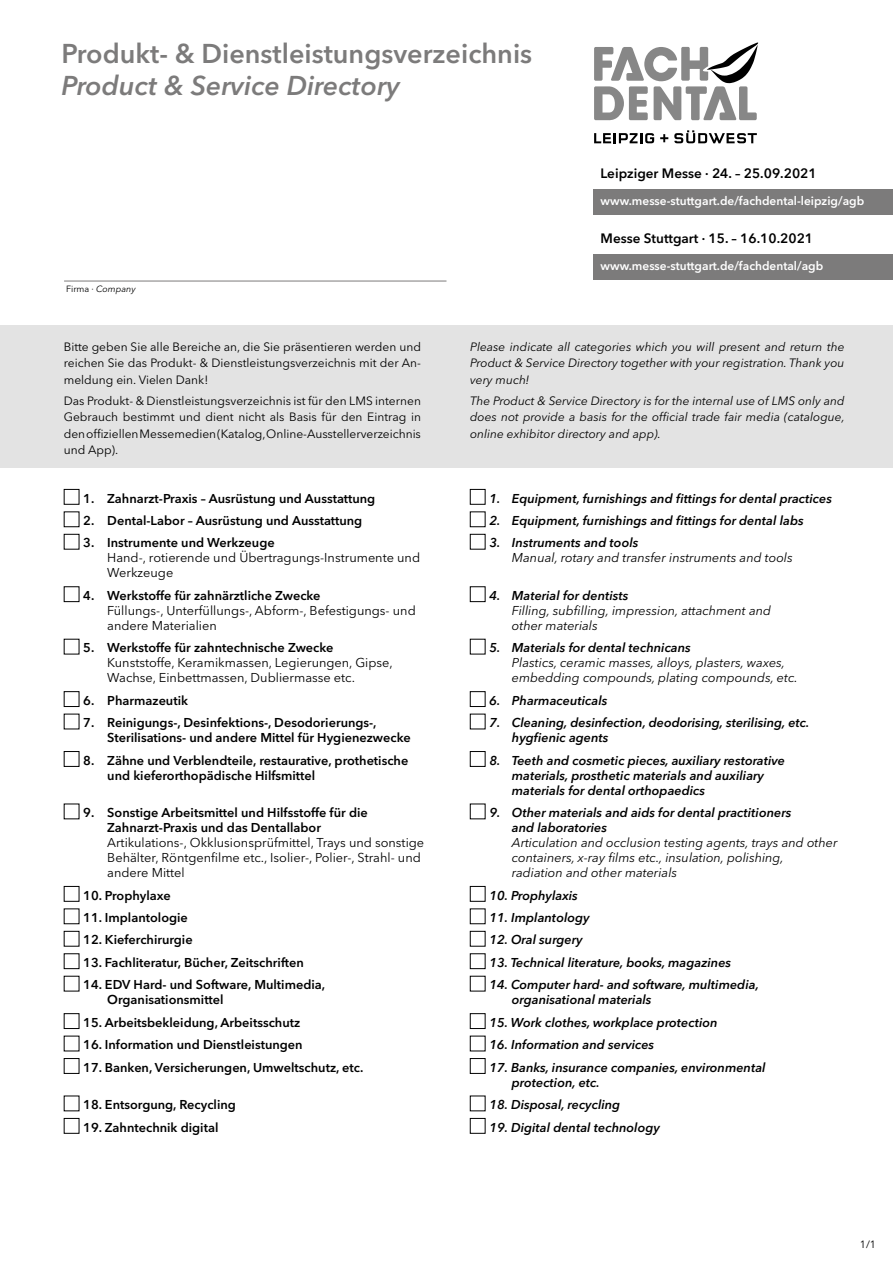
<style>
.page{position:relative;width:893px;height:1263px;background:#fff}
.page>*{position:absolute;margin:0;border:0;box-sizing:border-box;transform-origin:0 0}
.t1{font:600 27px "Avenir Next LT Pro";color:#7c7b7b}
.t2{font:italic 600 27px "Avenir Next LT Pro";color:#7c7b7b}
.Copy_Deutsch{font:600 13.5px "Avenir Next LT Pro";color:#000}
.Copy_Deutsch-2{font:italic 600 12.75px/15px "Avenir Next LT Pro";color:#000}
.Copy_Deutsch-3{font:600 12.75px/15px "Avenir Next LT Pro";color:#000}
.Copy_Deutsch-4{font:12.75px/15px "Avenir Next LT Pro";color:#000}
.Copy_Deutsch-5{font:italic 12.75px/15px "Avenir Next LT Pro";color:#000}
.Copy_Deutsch-6{font:12px/16.5px "Avenir Next LT Pro";color:#000;text-align:justify}
.Copy_Deutsch-7{font:italic 12px/16.5px "Avenir Next LT Pro";color:#000;text-align:justify}
.Copy_Deutsch-8{font:600 12px "Avenir Next LT Pro";color:#fff}
.Copy_Deutsch-9{font:10.5px "Avenir Next LT Pro";color:#000}
.Rückseite{font:italic 9px "Avenir Next LT Pro";color:#000}
.s1{font-style:normal}
.s2{font-weight:600}
</style>
<div class="page">
<div style="left:64px;top:489px;width:15px;height:16px;border:1px solid #000"></div>
<div style="left:64px;top:534px;width:15px;height:15px;border:1px solid #000"></div>
<div style="left:64px;top:586px;width:15px;height:16px;border:1px solid #000"></div>
<div style="left:64px;top:691px;width:15px;height:16px;border:1px solid #000"></div>
<div style="left:64px;top:751px;width:15px;height:16px;border:1px solid #000"></div>
<div style="left:64px;top:886px;width:15px;height:16px;border:1px solid #000"></div>
<div style="left:64px;top:931px;width:15px;height:15px;border:1px solid #000"></div>
<div style="left:64px;top:1013px;width:15px;height:16px;border:1px solid #000"></div>
<div style="left:64px;top:1058px;width:15px;height:16px;border:1px solid #000"></div>
<div style="left:64px;top:1118px;width:15px;height:16px;border:1px solid #000"></div>
<div style="left:470px;top:489px;width:15px;height:16px;border:1px solid #000"></div>
<div style="left:470px;top:534px;width:15px;height:15px;border:1px solid #000"></div>
<div style="left:470px;top:586px;width:15px;height:16px;border:1px solid #000"></div>
<div style="left:470px;top:691px;width:15px;height:16px;border:1px solid #000"></div>
<div style="left:470px;top:751px;width:15px;height:16px;border:1px solid #000"></div>
<div style="left:470px;top:886px;width:15px;height:16px;border:1px solid #000"></div>
<div style="left:470px;top:931px;width:15px;height:15px;border:1px solid #000"></div>
<div style="left:470px;top:1013px;width:15px;height:16px;border:1px solid #000"></div>
<div style="left:470px;top:1058px;width:15px;height:16px;border:1px solid #000"></div>
<div style="left:470px;top:1118px;width:15px;height:16px;border:1px solid #000"></div>
<div style="left:0;top:325px;width:893px;height:143px;background:#e3e3e3"></div>
<hr style="left:64px;top:281px;width:382px;height:1px;background:#7c7b7b">
<div style="left:593px;top:189px;width:300px;height:26px;background:#7c7b7b"></div>
<div style="left:593px;top:254px;width:300px;height:26px;background:#7c7b7b"></div>
<svg style="left:594px;top:43px;width:164px;height:77px"></svg>
<svg style="left:594px;top:133px;width:60px;height:10px"></svg>
<svg style="left:660px;top:134px;width:8px;height:8px"></svg>
<svg style="left:674px;top:130px;width:83px;height:13px"></svg>
<p class="t1" style="left:62px;top:37px;width:472px">Produkt- &amp; Dienstleistungsverzeichnis</p>
<p class="t2" style="left:62px;top:69px;width:340px">Product &amp; Service Directory</p>
<p class="Rückseite" style="left:66px;top:284px;width:71px"><span class="s1">Firma ·</span> Company</p>
<p class="Copy_Deutsch" style="left:601px;top:165px;width:218px">Leipziger Messe · 24. – 25.09.2021</p>
<p class="Copy_Deutsch-8" style="left:601px;top:194px;width:265px">www.messe-stuttgart.de/fachdental-leipzig/agb</p>
<p class="Copy_Deutsch" style="left:601px;top:230px;width:214px">Messe Stuttgart · 15. – 16.10.2021</p>
<p class="Copy_Deutsch-8" style="left:601px;top:258px;width:224px">www.messe-stuttgart.de/fachdental/agb</p>
<p class="Copy_Deutsch-6" style="left:64px;top:338px;width:359px">Bitte geben Sie alle Bereiche an, die Sie präsentieren werden und reichen Sie das Produkt- &amp; Dienstleistungsverzeichnis mit der An&shy;meldung ein. Vielen Dank!</p>
<p class="Copy_Deutsch-6" style="left:64px;top:392px;width:359px">Das Produkt- &amp; Dienstleistungsverzeichnis ist für den LMS internen Gebrauch bestimmt und dient nicht als Basis für den Eintrag in den offiziellen Messemedien (Katalog, Online-Ausstellerverzeichnis und App).</p>
<p class="Copy_Deutsch-3" style="left:83px;top:490px;width:294px">1. Zahnarzt-Praxis – Ausrüstung und Ausstattung</p>
<p class="Copy_Deutsch-3" style="left:83px;top:513px;width:281px">2. Dental-Labor – Ausrüstung und Ausstattung</p>
<p class="Copy_Deutsch-4" style="left:107px;top:535px;width:314px;text-indent:-24px"><span class="s2">3. Instrumente und Werkzeuge<br></span>Hand-, rotierende und Übertragungs-Instrumente und<br>Werkzeuge</p>
<p class="Copy_Deutsch-4" style="left:107px;top:588px;width:310px;text-indent:-24px"><span class="s2">4. Werkstoffe für zahnärztliche Zwecke<br></span>Füllungs-, Unterfüllungs-, Abform-, Befestigungs- und andere Materialien</p>
<p class="Copy_Deutsch-4" style="left:107px;top:640px;width:287px;text-indent:-24px"><span class="s2">5. Werkstoffe für zahntechnische Zwecke<br></span>Kunststoffe, Keramikmassen, Legierungen, Gipse,<br>Wachse, Einbettmassen, Dubliermasse etc.</p>
<p class="Copy_Deutsch-3" style="left:83px;top:693px;width:106px">6. Pharmazeutik</p>
<p class="Copy_Deutsch-3" style="left:107px;top:715px;width:305px;text-indent:-24px">7. Reinigungs-, Desinfektions-, Desodorierungs-,<br>Sterilisations- und andere Mittel für Hygienezwecke</p>
<p class="Copy_Deutsch-3" style="left:107px;top:753px;width:303px;text-indent:-24px">8. Zähne und Verblendteile, restaurative, prothetische und kieferorthopädische Hilfsmittel</p>
<p class="Copy_Deutsch-4" style="left:107px;top:805px;width:318px;text-indent:-24px"><span class="s2">9. Sonstige Arbeitsmittel und Hilfsstoffe für die Zahnarzt-Praxis und das Dentallabor<br></span>Artikulations-, Okklusionsprüfmittel, Trays und sonstige Behälter, Röntgenfilme etc., Isolier-, Polier-, Strahl- und andere Mittel</p>
<p class="Copy_Deutsch-3" style="left:83px;top:887px;width:89px">10. Prophylaxe</p>
<p class="Copy_Deutsch-3" style="left:83px;top:910px;width:106px">11. Implantologie</p>
<p class="Copy_Deutsch-3" style="left:83px;top:932px;width:111px">12. Kieferchirurgie</p>
<p class="Copy_Deutsch-3" style="left:83px;top:955px;width:222px">13. Fachliteratur, Bücher, Zeitschriften</p>
<p class="Copy_Deutsch-3" style="left:107px;top:977px;width:219px;text-indent:-24px">14. EDV Hard- und Software, Multimedia,<br>Organisationsmittel</p>
<p class="Copy_Deutsch-3" style="left:83px;top:1015px;width:218px">15. Arbeitsbekleidung, Arbeitsschutz</p>
<p class="Copy_Deutsch-3" style="left:83px;top:1037px;width:221px">16. Information und Dienstleistungen</p>
<p class="Copy_Deutsch-3" style="left:83px;top:1060px;width:282px">17. Banken, Versicherungen, Umweltschutz, etc.</p>
<p class="Copy_Deutsch-3" style="left:83px;top:1097px;width:154px">18. Entsorgung, Recycling</p>
<p class="Copy_Deutsch-3" style="left:83px;top:1119px;width:137px">19. Zahntechnik digital</p>
<p class="Copy_Deutsch-7" style="left:470px;top:338px;width:376px">Please indicate all categories which you will present and return the Product &amp; Service Directory together with your registration. Thank you very much!</p>
<p class="Copy_Deutsch-7" style="left:470px;top:392px;width:376px">The Product &amp; Service Directory is for the internal use of LMS only and does not provide a basis for the official trade fair media (catalogue, online exhibitor directory and app).</p>
<p class="Copy_Deutsch-2" style="left:489px;top:490px;width:344px">1. Equipment, furnishings and fittings for dental practices</p>
<p class="Copy_Deutsch-2" style="left:489px;top:513px;width:316px">2. Equipment, furnishings and fittings for dental labs</p>
<p class="Copy_Deutsch-5" style="left:512px;top:535px;width:282px;text-indent:-22px"><span class="s2">3. Instruments and tools<br></span>Manual, rotary and transfer instruments and tools</p>
<p class="Copy_Deutsch-5" style="left:512px;top:588px;width:261px;text-indent:-22px"><span class="s2">4. Material for dentists<br></span>Filling, subfilling, impression, attachment and other materials</p>
<p class="Copy_Deutsch-5" style="left:512px;top:640px;width:287px;text-indent:-22px"><span class="s2">5. Materials for dental technicans<br></span>Plastics, ceramic masses, alloys, plasters, waxes, embedding compounds, plating compounds, etc.</p>
<p class="Copy_Deutsch-2" style="left:489px;top:693px;width:120px">6. Pharmaceuticals</p>
<p class="Copy_Deutsch-2" style="left:512px;top:715px;width:299px;text-indent:-22px">7. Cleaning, desinfection, deodorising, sterilising, etc. hygfienic agents</p>
<p class="Copy_Deutsch-2" style="left:512px;top:753px;width:275px;text-indent:-22px">8. Teeth and cosmetic pieces, auxiliary restorative materials, prosthetic materials and auxiliary materials for dental orthopaedics</p>
<p class="Copy_Deutsch-5" style="left:512px;top:805px;width:327px;text-indent:-22px"><span class="s2">9. Other materials and aids for dental practitioners<br>and laboratories<br></span>Articulation and occlusion testing agents, trays and other containers, x-ray films etc., insulation, polishing, radiation and other materials</p>
<p class="Copy_Deutsch-2" style="left:489px;top:887px;width:90px">10. Prophylaxis</p>
<p class="Copy_Deutsch-2" style="left:489px;top:910px;width:102px">11. Implantology</p>
<p class="Copy_Deutsch-2" style="left:489px;top:932px;width:95px">12. Oral surgery</p>
<p class="Copy_Deutsch-2" style="left:489px;top:955px;width:243px">13. Technical literature, books, magazines</p>
<p class="Copy_Deutsch-2" style="left:512px;top:977px;width:249px;text-indent:-22px">14. Computer hard- and software, multimedia, organisational materials</p>
<p class="Copy_Deutsch-2" style="left:489px;top:1015px;width:230px">15. Work clothes, workplace protection</p>
<p class="Copy_Deutsch-2" style="left:489px;top:1037px;width:166px">16. Information and services</p>
<p class="Copy_Deutsch-2" style="left:512px;top:1060px;width:255px;text-indent:-22px">17. Banks, insurance companies, environmental protection, etc.</p>
<p class="Copy_Deutsch-2" style="left:489px;top:1097px;width:132px">18. Disposal, recycling</p>
<p class="Copy_Deutsch-2" style="left:489px;top:1119px;width:172px">19. Digital dental technology</p>
<p class="Copy_Deutsch-9" style="left:860px;top:1237px;width:18px">1/1</p>
</div>
